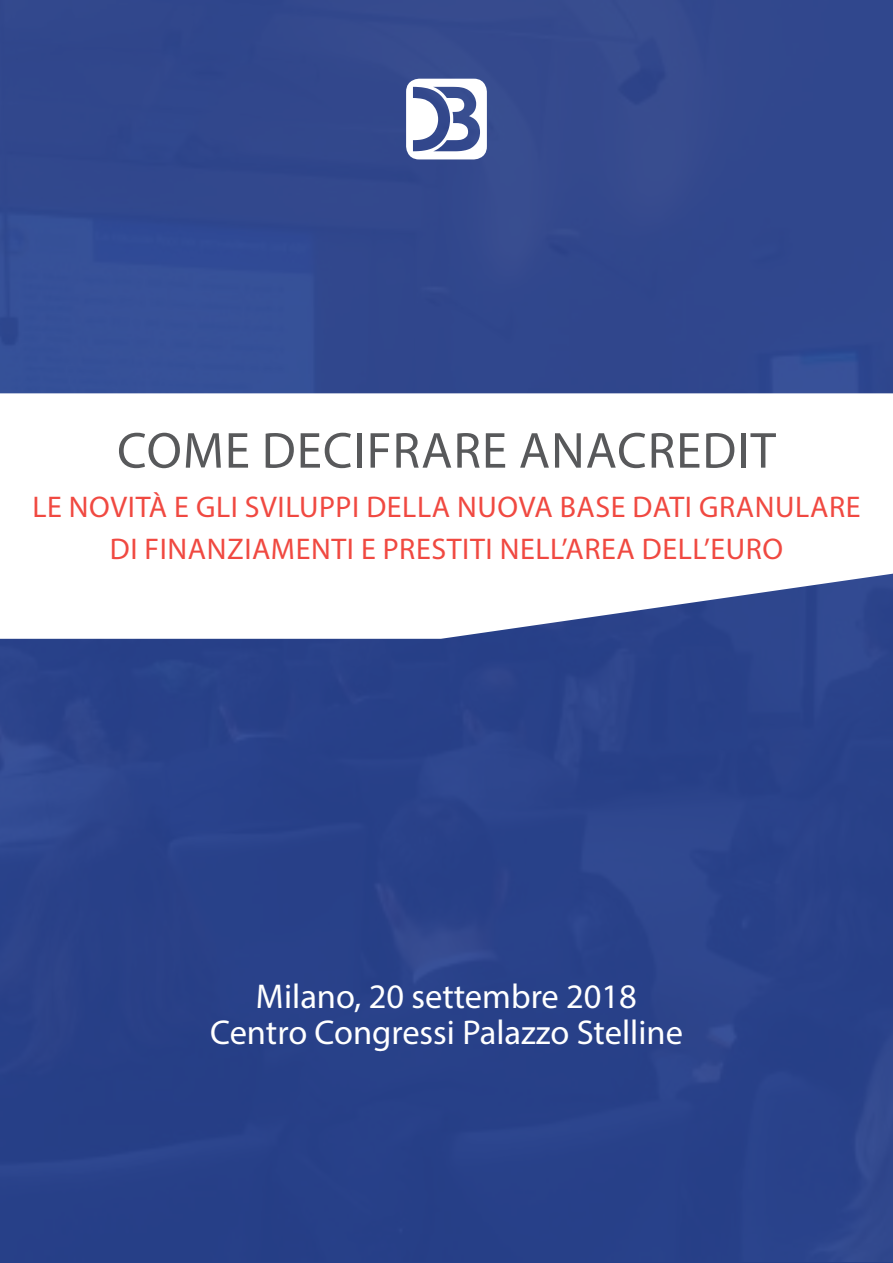
<style>
.page{position:relative;width:893px;height:1263px;background:#25408f}
.page>*{position:absolute;margin:0;border:0;box-sizing:border-box;transform-origin:0 0}
.t1{font:51px "Myriad Pro";letter-spacing:.02em;color:#58595b}
.t2{font:34.5px/36px "Myriad Pro";color:#fff;text-align:center}
.t3{font:30px "Myriad Pro";letter-spacing:.02em;color:#f04941}
</style>
<div class="page">
<svg style="left:406px;top:79px;width:81px;height:80px"></svg>
<svg style="left:0;top:393px;width:893px;height:246px;background:#f0f2f7"></svg>
<h1 class="t1" style="left:117px;top:419px;width:660px">COME DECIFRARE ANACREDIT</h1>
<p class="t3" style="left:33px;top:489px;width:351px">LE NOVITÀ E GLI SVILUPPI DELLA</p>
<p class="t3" style="left:457px;top:489px;width:191px">NUOVA BASE DATI</p>
<p class="t3" style="left:699px;top:489px;width:38px">GRAN</p>
<p class="t3" style="left:775px;top:489px;width:37px">ULARE</p>
<p class="t3" style="left:110px;top:531px;width:52px">DI FINAN</p>
<p class="t3" style="left:227px;top:531px;width:34px">ZIAMENTI</p>
<p class="t3" style="left:361px;top:531px;width:98px">E PRESTITI</p>
<p class="t3" style="left:500px;top:531px;width:17px">NELL</p>
<p class="t3" style="left:562px;top:531px;width:22px">’AREA</p>
<p class="t3" style="left:642px;top:531px;width:17px">DELL</p>
<p class="t3" style="left:704px;top:531px;width:60px">’EURO</p>
<p class="t2" style="left:210px;top:978px;width:474px">MILANO, 20 SETTEMBRE 2018<br>CENTRO CONGRESSI PALAZZO STELLINE</p>
</div>
